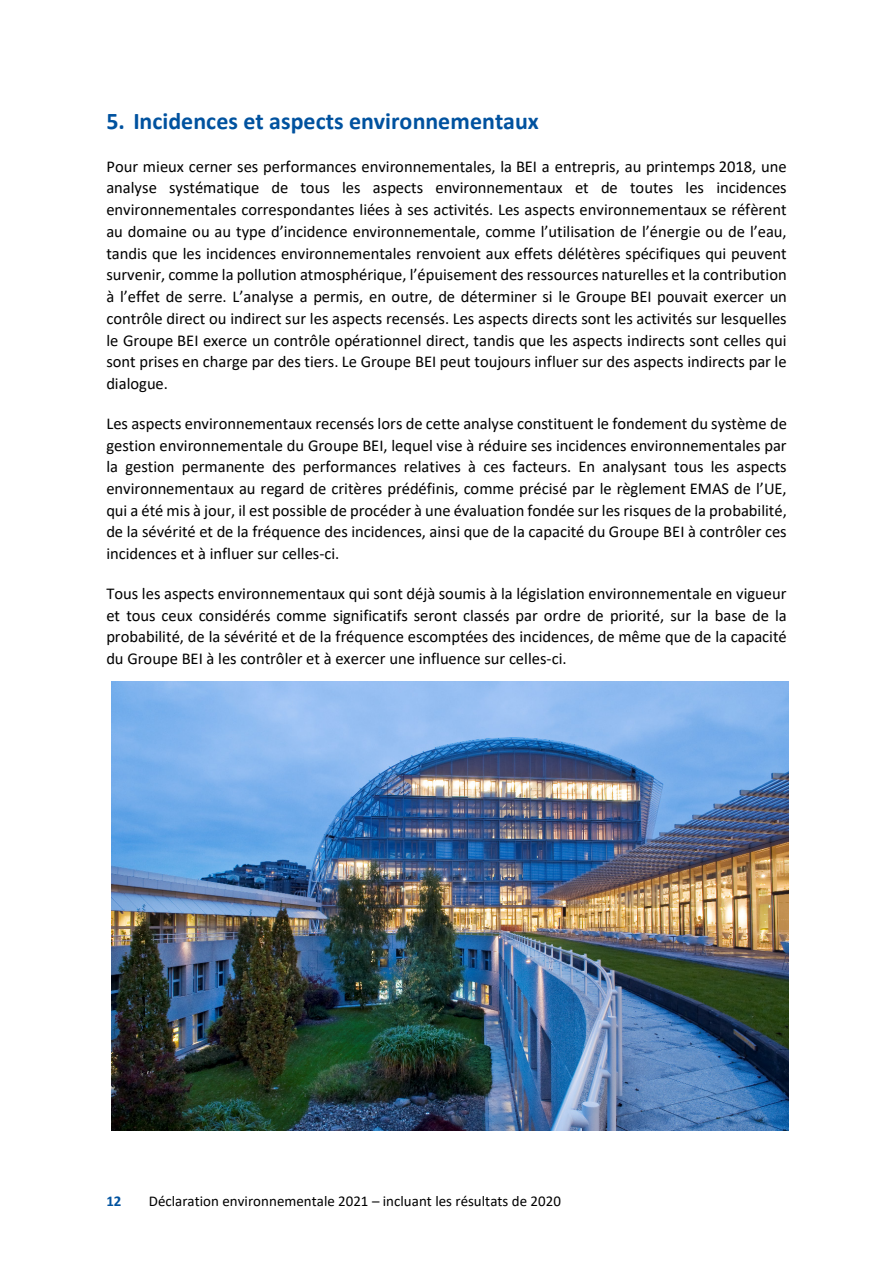
<style>
.page{position:relative;width:893px;height:1263px;background:#fff}
.page>*{position:absolute;margin:0;border:0;box-sizing:border-box;transform-origin:0 0}
.t1{font:700 24px "Calibri";color:#00529f}
.t2{font:16.5px/21.8px "Calibri";color:#000;text-align:justify}
.t3{font:15px "Calibri";color:#000}
.t4{font:700 15px "Calibri";color:#00529f}
</style>
<div class="page">
<img style="left:112px;top:681px;width:677px;height:450px">
<h1 class="t1" style="left:106px;top:104px;width:434px">5. Incidences et aspects environnementaux</h1>
<p class="t2" style="left:106px;top:155px;width:682px">Pour mieux cerner ses performances environnementales, la BEI a entrepris, au printemps 2018, une analyse systématique de tous les aspects environnementaux et de toutes les incidences environnementales correspondantes liées à ses activités. Les aspects environnementaux se réfèrent au domaine ou au type d’incidence environnementale, comme l’utilisation de l’énergie ou de l’eau, tandis que les incidences environnementales renvoient aux effets délétères spécifiques qui peuvent survenir, comme la pollution atmosphérique, l’épuisement des ressources naturelles et la contribution à l’effet de serre. L’analyse a permis, en outre, de déterminer si le Groupe BEI pouvait exercer un contrôle direct ou indirect sur les aspects recensés. Les aspects directs sont les activités sur lesquelles le Groupe BEI exerce un contrôle opérationnel direct, tandis que les aspects indirects sont celles qui sont prises en charge par des tiers. Le Groupe BEI peut toujours influer sur des aspects indirects par le dialogue.</p>
<p class="t2" style="left:106px;top:412px;width:682px">Les aspects environnementaux recensés lors de cette analyse constituent le fondement du système de gestion environnementale du Groupe BEI, lequel vise à réduire ses incidences environnementales par la gestion permanente des performances relatives à ces facteurs. En analysant tous les aspects environnementaux au regard de critères prédéfinis, comme précisé par le règlement EMAS de l’UE, qui a été mis à jour, il est possible de procéder à une évaluation fondée sur les risques de la probabilité, de la sévérité et de la fréquence des incidences, ainsi que de la capacité du Groupe BEI à contrôler ces incidences et à influer sur celles-ci.</p>
<p class="t2" style="left:106px;top:582px;width:682px">Tous les aspects environnementaux qui sont déjà soumis à la législation environnementale en vigueur et tous ceux considérés comme significatifs seront classés par ordre de priorité, sur la base de la probabilité, de la sévérité et de la fréquence escomptées des incidences, de même que de la capacité du Groupe BEI à les contrôler et à exercer une influence sur celles-ci.</p>
<p class="t4" style="left:106px;top:1190px;width:17px">12</p>
<p class="t3" style="left:149px;top:1190px;width:414px">Déclaration environnementale 2021 – incluant les résultats de 2020</p>
</div>
